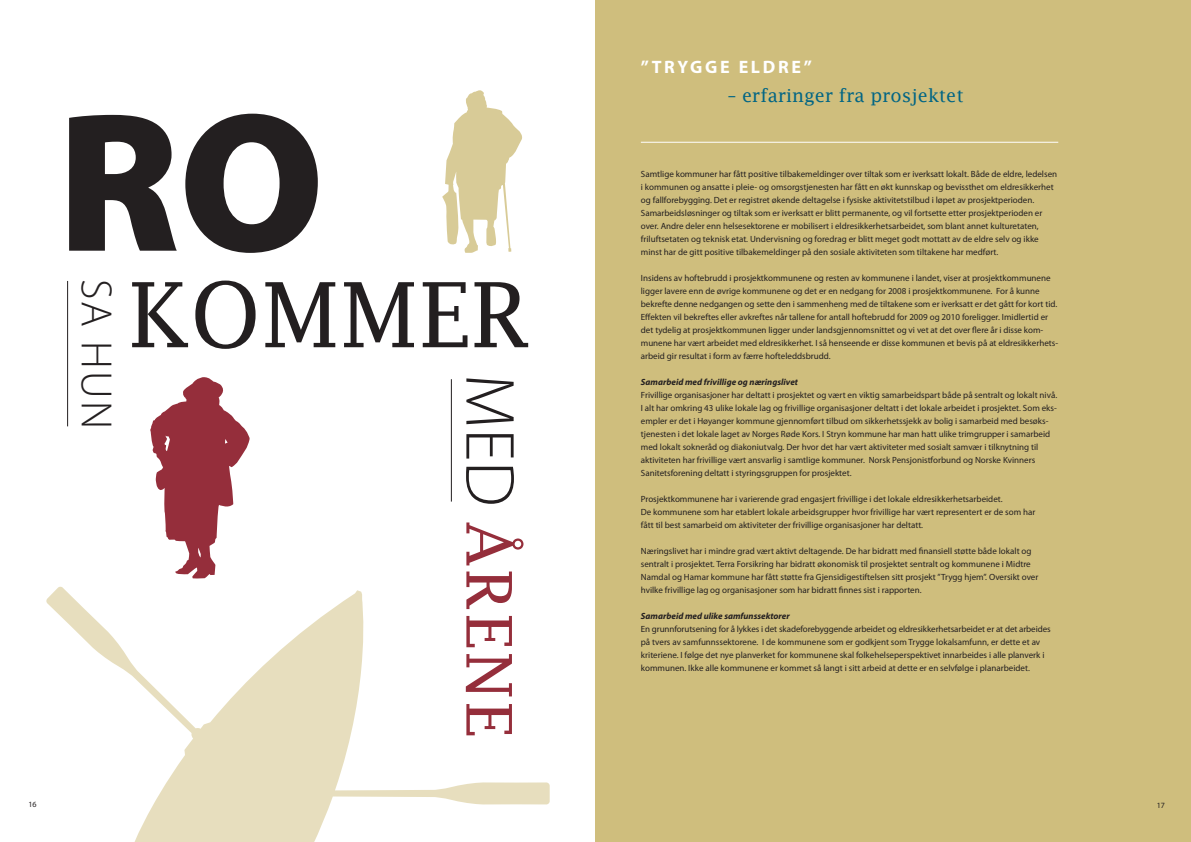
<style>
.page{position:relative;width:1191px;height:842px;background:#fff}
.page>*{position:absolute;margin:0;border:0;box-sizing:border-box;transform-origin:0 0}
.t1{font:900 200px "Myriad Pro";color:#231f20}
.t2{font:90px "Lucida Fax";color:#231f20}
.t3{font:63px "Lucida Fax";letter-spacing:.03em;color:#952e3b}
.t4{font:300 44px "Myriad Pro";color:#231f20}
.t5{font:18px "Lucida Fax";color:#016584}
.t6{font:700 18px "Myriad";letter-spacing:.15em;color:#fff}
.t7{font:9px/13px "Myriad Pro";color:#231f20}
.t8{font:italic 700 9px "Myriad Pro";color:#231f20}
.t9{font:8px "Myriad Pro";color:#231f20}
.s1{font-family:"Myriad Pro";font-weight:300;font-size:70px;color:#231f20}
</style>
<div class="page">
<div style="left:595px;top:0;width:596px;height:842px;background:#cfbe7d"></div>
<hr style="left:641px;top:142px;width:417px;height:1px;background:#fff">
<svg style="left:46px;top:586px;width:504px;height:256px"></svg>
<svg style="left:150px;top:377px;width:100px;height:202px"></svg>
<svg style="left:442px;top:90px;width:80px;height:163px"></svg>
<hr style="left:67px;top:281px;width:1px;height:145px;background:#231f20">
<hr style="left:451px;top:379px;width:1px;height:123px;background:#231f20">
<p class="t1" style="left:57px;top:70px;width:269px">RO</p>
<p class="t2" style="left:128px;top:263px;width:405px">KOMMER</p>
<p class="t4" style="left:121px;top:279px;width:152px;rotate:90deg">SA HUN</p>
<p class="t3" style="left:525px;top:374px;width:365px;rotate:90deg"><span class="s1">MED</span> ÅRENE</p>
<p class="t6" style="left:641px;top:58px;width:173px">”TRYGGE ELDRE”</p>
<p class="t5" style="left:727px;top:85px;width:238px">– erfaringer fra prosjektet</p>
<p class="t7" style="left:641px;top:167px;width:418px">Samtlige kommuner har fått positive tilbakemeldinger over tiltak som er iverksatt lokalt. Både de eldre, ledelsen i kommunen og ansatte i pleie- og omsorgstjenesten har fått en økt kunnskap og bevissthet om eldresikkerhet og fallforebygging. Det er registret økende deltagelse i fysiske aktivitetstilbud i løpet av prosjektperioden.</p>
<p class="t7" style="left:641px;top:206px;width:403px">Samarbeidsløsninger og tiltak som er iverksatt er blitt permanente, og vil fortsette etter prosjektperioden er over. Andre deler enn helsesektorene er mobilisert i eldresikkerhetsarbeidet, som blant annet kulturetaten,</p>
<p class="t7" style="left:641px;top:232px;width:399px">friluftsetaten og teknisk etat. Undervisning og foredrag er blitt meget godt mottatt av de eldre selv og ikke minst har de gitt positive tilbakemeldinger på den sosiale aktiviteten som tiltakene har medført.</p>
<p class="t7" style="left:641px;top:271px;width:419px">Insidens av hoftebrudd i prosjektkommunene og resten av kommunene i landet, viser at prosjektkommunene ligger lavere enn de øvrige kommunene og det er en nedgang for 2008 i prosjektkommunene. For å kunne bekrefte denne nedgangen og sette den i sammenheng med de tiltakene som er iverksatt er det gått for kort tid.<br>Effekten vil bekreftes eller avkreftes når tallene for antall hoftebrudd for 2009 og 2010 foreligger. Imidlertid er det tydelig at prosjektkommunen ligger under landsgjennomsnittet og vi vet at det over flere år i disse kom&shy;munene har vært arbeidet med eldresikkerhet. I så henseende er disse kommunen et bevis på at eldresikkerhets&shy;arbeid gir resultat i form av færre hofteleddsbrudd.</p>
<p class="t8" style="left:641px;top:376px;width:159px">Samarbeid med frivillige og næringslivet</p>
<p class="t7" style="left:641px;top:388px;width:418px">Frivillige organisasjoner har deltatt i prosjektet og vært en viktig samarbeidspart både på sentralt og lokalt nivå.<br>I alt har omkring 43 ulike lokale lag og frivillige organisasjoner deltatt i det lokale arbeidet i prosjektet. Som eks&shy;empler er det i Høyanger kommune gjennomført tilbud om sikkerhetssjekk av bolig i samarbeid med besøks&shy;tjenesten i det lokale laget av Norges Røde Kors. I Stryn kommune har man hatt ulike trimgrupper i samarbeid med lokalt sokneråd og diakoniutvalg. Der hvor det har vært aktiviteter med sosialt samvær i tilknytning til aktiviteten har frivillige vært ansvarlig i samtlige kommuner. Norsk Pensjonistforbund og Norske Kvinners</p>
<p class="t7" style="left:641px;top:466px;width:212px">Sanitetsforening deltatt i styringsgruppen for prosjektet.</p>
<p class="t7" style="left:641px;top:492px;width:363px">Prosjektkommunene har i varierende grad engasjert frivillige i det lokale eldresikkerhetsarbeidet.</p>
<p class="t7" style="left:641px;top:505px;width:396px">De kommunene som har etablert lokale arbeidsgrupper hvor frivillige har vært representert er de som har</p>
<p class="t7" style="left:641px;top:518px;width:284px">fått til best samarbeid om aktiviteter der frivillige organisasjoner har deltatt.</p>
<p class="t7" style="left:641px;top:544px;width:392px">Næringslivet har i mindre grad vært aktivt deltagende. De har bidratt med finansiell støtte både lokalt og</p>
<p class="t7" style="left:641px;top:557px;width:391px">sentralt i prosjektet. Terra Forsikring har bidratt økonomisk til prosjektet sentralt og kommunene i Midtre</p>
<p class="t7" style="left:641px;top:570px;width:399px">Namdal og Hamar kommune har fått støtte fra Gjensidigestiftelsen sitt prosjekt ”Trygg hjem”. Oversikt over hvilke frivillige lag og organisasjoner som har bidratt finnes sist i rapporten.</p>
<p class="t8" style="left:641px;top:610px;width:150px">Samarbeid med ulike samfunssektorer</p>
<p class="t7" style="left:641px;top:622px;width:411px">En grunnforutsening for å lykkes i det skadeforebyggende arbeidet og eldresikkerhetsarbeidet er at det arbeides på tvers av samfunnssektorene. I de kommunene som er godkjent som Trygge lokalsamfunn, er dette et av kriteriene. I følge det nye planverket for kommunene skal folkehelseperspektivet innarbeides i alle planverk i kommunen. Ikke alle kommunene er kommet så langt i sitt arbeid at dette er en selvfølge i planarbeidet.</p>
<p class="t9" style="left:28px;top:799px;width:10px">16</p>
<p class="t9" style="left:1156px;top:800px;width:10px">17</p>
</div>
